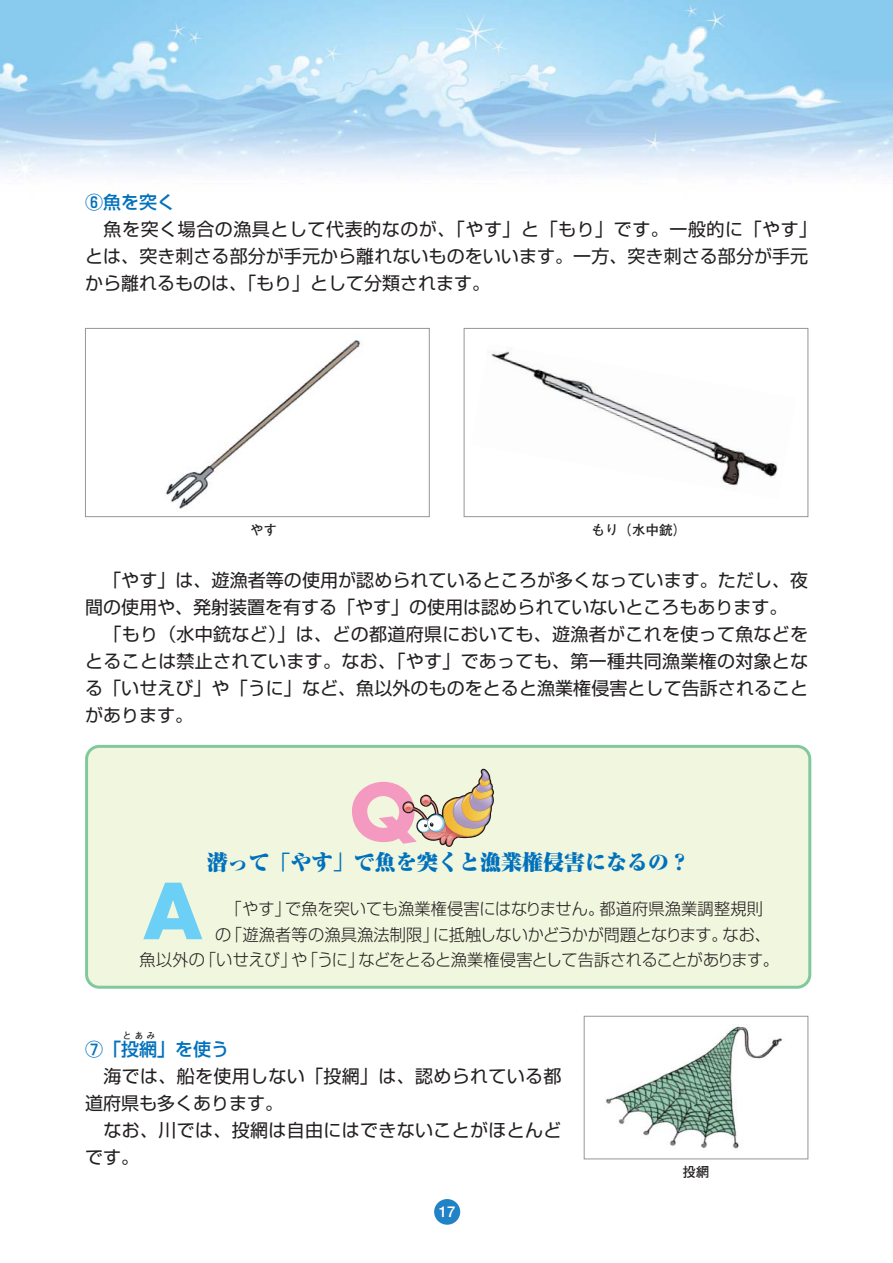
<style>
.page{position:relative;width:893px;height:1263px;background:#fff}
.page>*{position:absolute;margin:0;border:0;box-sizing:border-box;transform-origin:0 0}
.t1{font:900 21px "Ryumin";color:#0071bc}
.t2{font:18px/27px "Shin Go";letter-spacing:.005em;color:#231f20}
.t3{font:500 18px "Shin Go";color:#0071bc}
.t4{font:300 16.5px "Shin Go";letter-spacing:-.005em;color:#231f20}
.t5{font:300 16.5px "Shin Go";letter-spacing:-.035em;color:#231f20}
.t6{font:700 15px "Futo Go B101";color:#fff}
.t7{font:700 13.5px "Futo Go B101";color:#231f20}
.t8{font:700 9px "Futo Go B101";color:#231f20}
</style>
<div class="page">
<img style="left:0;top:0;width:892px;height:179px">
<div style="left:434px;top:1199px;width:26px;height:26px;background:#2183c6;border-radius:50%"></div>
<img style="left:165px;top:340px;width:198px;height:169px">
<div style="left:85px;top:328px;width:344px;height:189px;border:1px solid #939598"></div>
<img style="left:490px;top:351px;width:288px;height:135px">
<div style="left:463px;top:328px;width:345px;height:189px;border:1px solid #939598"></div>
<div style="left:85px;top:745px;width:726px;height:244px;background:#f1f6de;border:3px solid #81c99c;border-radius:13px"></div>
<svg style="left:143px;top:883px;width:59px;height:56px"></svg>
<svg style="left:352px;top:769px;width:142px;height:78px"></svg>
<img style="left:606px;top:1026px;width:176px;height:123px">
<div style="left:583px;top:1016px;width:225px;height:143px;border:1px solid #939598"></div>
<p class="t3" style="left:85px;top:196px;width:91px">⑥魚を突く</p>
<p class="t2" style="left:85px;top:218px;width:733px;text-indent:19px">魚を突く場合の漁具として代表的なのが、「やす」と「もり」です。一般的に「やす」とは、突き刺さる部分が手元から離れないものをいいます。一方、突き刺さる部分が手元から離れるものは、「もり」として分類されます。</p>
<p class="t7" style="left:591px;top:525px;width:96px">もり（水中銃）</p>
<p class="t2" style="left:85px;top:568px;width:724px;text-indent:18px">「やす」は、遊漁者等の使用が認められているところが多くなっています。ただし、夜間の使用や、発射装置を有する「やす」の使用は認められていないところもあります。</p>
<p class="t2" style="left:85px;top:622px;width:724px;text-align:justify;text-indent:18px">「もり（水中銃など）」は、どの都道府県においても、遊漁者がこれを使って魚などをとることは禁止されています。なお、「やす」であっても、第一種共同漁業権の対象となる「いせえび」や「うに」など、魚以外のものをとると漁業権侵害として告訴されることがあります。</p>
<p class="t1" style="left:207px;top:855px;width:484px">潜って「やす」で魚を突くと漁業権侵害になるの？</p>
<p class="t4" style="left:225px;top:903px;width:539px">「やす」で魚を突いても漁業権侵害にはなりません。都道府県漁業調整規則</p>
<p class="t4" style="left:215px;top:928px;width:557px">の「遊漁者等の漁具漁法制限」に抵触しないかどうかが問題となります。なお、</p>
<p class="t5" style="left:140px;top:954px;width:641px">魚以外の「いせえび」や「うに」などをとると漁業権侵害として告訴されることがあります。</p>
<p class="t8" style="left:123px;top:1032px;width:34px">とあみ</p>
<p class="t2" style="left:85px;top:1065px;width:478px;text-indent:18px">海では、船を使用しない「投網」は、認められている都道府県も多くあります。</p>
<p class="t2" style="left:85px;top:1119px;width:478px;text-indent:18px">なお、川では、投網は自由にはできないことがほとんどです。</p>
<p class="t3" style="left:85px;top:1042px;width:145px">⑦「投網」を使う</p>
<p class="t6" style="left:439px;top:1206px;width:18px">17</p>
<p class="t7" style="left:682px;top:1167px;width:28px">投網</p>
</div>
